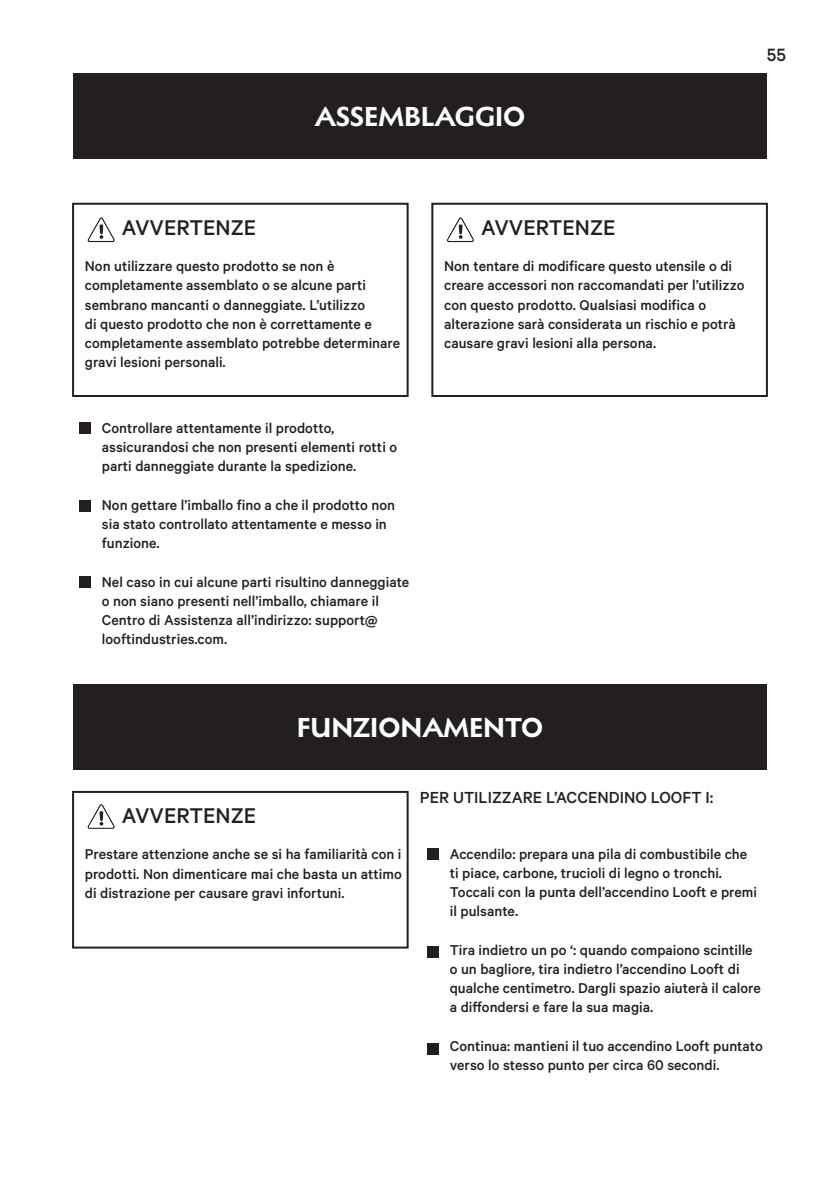
<style>
.page{position:relative;width:840px;height:1191px;background:#fff}
.page>*{position:absolute;margin:0;border:0;box-sizing:border-box;transform-origin:0 0}
.t1{font:700 28px "Melanzane";color:#fff}
.t2{font:500 24px "Calibre";color:#231f20}
.t3{font:500 20px "Calibre";color:#231f20}
.t4{font:500 18px "Calibre";color:#231f20}
.t5{font:500 16px/19.2px "Calibre";color:#231f20}
</style>
<div class="page">
<div style="left:73px;top:73px;width:693px;height:85px;background:#231f20"></div>
<div style="left:73px;top:684px;width:693px;height:85px;background:#231f20"></div>
<div style="left:427px;top:848px;width:11px;height:11px;background:#231f20"></div>
<div style="left:79px;top:423px;width:11px;height:11px;background:#231f20"></div>
<div style="left:427px;top:946px;width:11px;height:11px;background:#231f20"></div>
<div style="left:427px;top:1043px;width:11px;height:11px;background:#231f20"></div>
<div style="left:79px;top:500px;width:11px;height:12px;background:#231f20"></div>
<div style="left:79px;top:576px;width:11px;height:11px;background:#231f20"></div>
<div style="left:72px;top:203px;width:336px;height:194px;border:2px solid #231f20"></div>
<div style="left:431px;top:203px;width:336px;height:194px;border:2px solid #231f20"></div>
<div style="left:72px;top:791px;width:336px;height:157px;border:2px solid #231f20"></div>
<svg style="left:88px;top:217px;width:27px;height:25px"></svg>
<svg style="left:447px;top:217px;width:26px;height:25px"></svg>
<svg style="left:88px;top:804px;width:27px;height:25px"></svg>
<p class="t1" style="left:314px;top:94px;width:212px">ASSEMBLAGGIO</p>
<p class="t3" style="left:766px;top:43px;width:21px">55</p>
<p class="t2" style="left:122px;top:213px;width:136px">AVVERTENZE</p>
<p class="t2" style="left:480px;top:213px;width:136px">AVVERTENZE</p>
<p class="t5" style="left:85px;top:256px;width:316px">Non utilizzare questo prodotto se non è completamente assemblato o se alcune parti sembrano mancanti o danneggiate. L’utilizzo<br>di questo prodotto che non è correttamente e completamente assemblato potrebbe determinare gravi lesioni personali.</p>
<p class="t5" style="left:444px;top:256px;width:302px">Non tentare di modificare questo utensile o di creare accessori non raccomandati per l’utilizzo con questo prodotto. Qualsiasi modifica o alterazione sarà considerata un rischio e potrà causare gravi lesioni alla persona.</p>
<p class="t5" style="left:102px;top:418px;width:297px">Controllare attentamente il prodotto, assicurandosi che non presenti elementi rotti o parti danneggiate durante la spedizione.</p>
<p class="t5" style="left:102px;top:495px;width:294px">Non gettare l’imballo fino a che il prodotto non sia stato controllato attentamente e messo in funzione.</p>
<p class="t5" style="left:102px;top:571px;width:309px">Nel caso in cui alcune parti risultino danneggiate o non siano presenti nell’imballo, chiamare il Centro di Assistenza all’indirizzo: support@ looftindustries.com.</p>
<p class="t1" style="left:297px;top:705px;width:247px">FUNZIONAMENTO</p>
<p class="t2" style="left:122px;top:801px;width:136px">AVVERTENZE</p>
<p class="t4" style="left:420px;top:786px;width:295px">PER UTILIZZARE L’ACCENDINO LOOFT I:</p>
<p class="t5" style="left:85px;top:844px;width:318px;text-align:justify">Prestare attenzione anche se si ha familiarità con i prodotti. Non dimenticare mai che basta un attimo di distrazione per causare gravi infortuni.</p>
<p class="t5" style="left:449px;top:843px;width:308px">Accendilo: prepara una pila di combustibile che ti piace, carbone, trucioli di legno o tronchi.<br>Toccali con la punta dell’accendino Looft e premi il pulsante.</p>
<p class="t5" style="left:449px;top:939px;width:312px">Tira indietro un po ‘: quando compaiono scintille o un bagliore, tira indietro l’accendino Looft di qualche centimetro. Dargli spazio aiuterà il calore a diffondersi e fare la sua magia.</p>
<p class="t5" style="left:449px;top:1035px;width:314px">Continua: mantieni il tuo accendino Looft puntato verso lo stesso punto per circa 60 secondi.</p>
</div>
